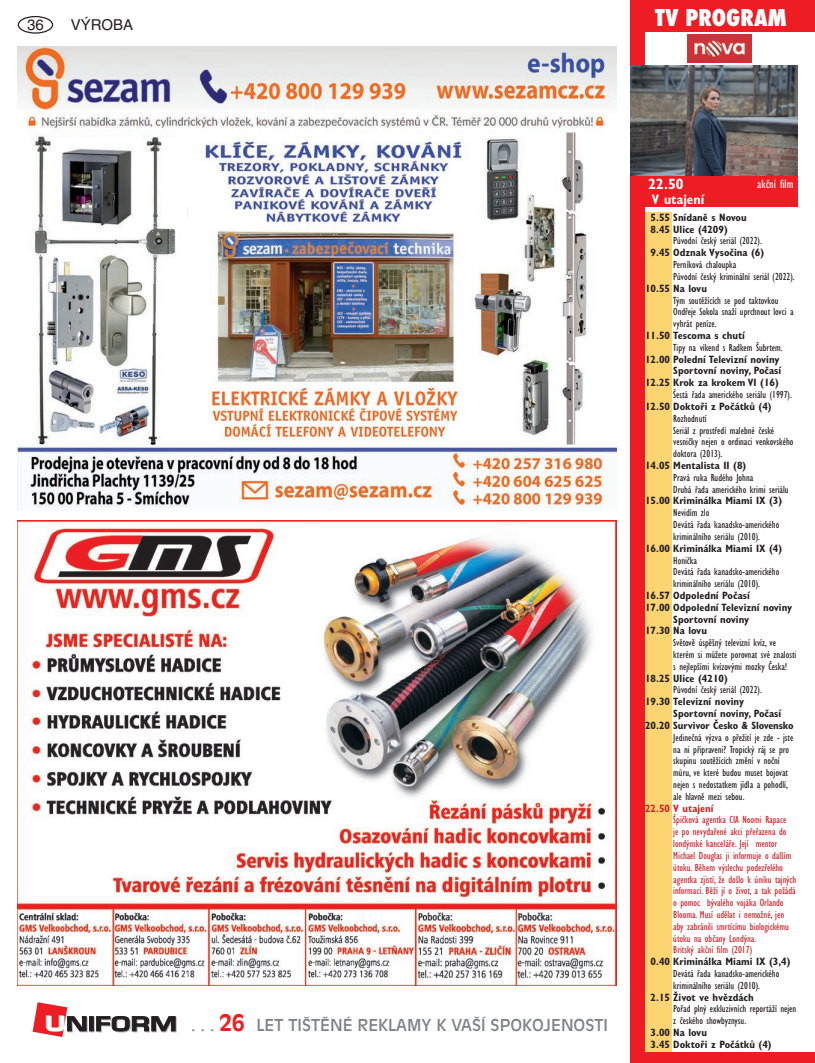
<style>
.page{position:relative;width:815px;height:1063px;background:#fff}
.page>*{position:absolute;margin:0;border:0;box-sizing:border-box;transform-origin:0 0}
.t1{font:800 condensed 22.5px "Futura";color:#fff}
.t2{font:16.25px "Antique Olive CE";color:#808285}
.t3{font:15px "Helvetica CE";color:#231f20}
.t4{font:700 condensed 15px "Gill Sans CE";color:#fff}
.t5{font:700 condensed 13.75px "Gill Sans CE";color:#fff}
.t6{font:condensed 12.5px "Gill Sans CE";color:#fff}
.t7{font:condensed 10.62px/11.9px "Gill Sans CE";color:#231f20}
.t8{font:700 condensed 10.62px/11.9px "Gill Sans CE";color:#231f20}
.t9{font:condensed 10.62px/11.9px "Gill Sans CE";color:#d1232a}
.t10{font:700 condensed 10.62px "Gill Sans CE";color:#d1232a}
.s1{font-weight:700;font-size:22.5px;color:#ee1d23}
</style>
<div class="page">
<div style="left:18px;top:16px;width:35px;height:18px;border:1px solid #231f20;border-radius:50%"></div>
<svg style="left:90px;top:1017px;width:5px;height:15px"></svg>
<svg style="left:89px;top:1016px;width:5px;height:15px"></svg>
<svg style="left:96px;top:1016px;width:81px;height:16px"></svg>
<svg style="left:33px;top:1002px;width:55px;height:35px"></svg>
<div style="left:631px;top:0;width:184px;height:32px;background:#ee1d23"></div>
<div style="left:631px;top:175px;width:166px;height:32px;background:#ee1d23"></div>
<img style="left:687px;top:34px;width:64px;height:29px">
<div style="left:631px;top:0;width:14px;height:1063px;background:#ee1d23"></div>
<div style="left:631px;top:1052px;width:184px;height:11px;background:#ee1d23"></div>
<div style="left:645px;top:213px;width:26px;height:839px;background:#fdd472"></div>
<img style="left:631px;top:66px;width:166px;height:109px">
<img style="left:18px;top:46px;width:599px;height:462px">
<img style="left:18px;top:521px;width:599px;height:464px">
<h3 class="t3" style="left:27px;top:16px;width:18px">36</h3>
<h3 class="t3" style="left:71px;top:16px;width:64px">VÝROBA</h3>
<h1 class="t1" style="left:655px;top:2px;width:133px">TV PROGRAM</h1>
<h2 class="t2" style="left:191px;top:1016px;width:418px">. . . <span class="s1">26</span> LET TIŠTĚNÉ REKLAMY K VAŠÍ SPOKOJENOSTI</h2>
<h3 class="t4" style="left:648px;top:175px;width:37px">22.50</h3>
<p class="t5" style="left:652px;top:191px;width:54px">V utajení</p>
<p class="t6" style="left:757px;top:176px;width:38px">akční film</p>
<p class="t8" style="left:651px;top:211px;width:98px">5.55 Snídaně s Novou<br>8.45 Ulice (4209)</p>
<p class="t7" style="left:673px;top:235px;width:90px">Původní český seriál (2022).</p>
<p class="t8" style="left:651px;top:247px;width:115px">9.45 Odznak Vysočina (6)</p>
<p class="t7" style="left:673px;top:259px;width:123px">Perníková chaloupka<br>Původní český kriminální seriál (2022).</p>
<p class="t8" style="left:645px;top:282px;width:63px">10.55 Na lovu</p>
<p class="t7" style="left:673px;top:294px;width:122px">Tým soutěžících se pod taktovkou<br>Ondřeje Sokola snaží uprchnout lovci a vyhrát peníze.</p>
<p class="t8" style="left:645px;top:330px;width:101px">11.50 Tescoma s chutí</p>
<p class="t7" style="left:673px;top:341px;width:111px">Tipy na víkend s Radkem Šubrtem.</p>
<p class="t8" style="left:645px;top:353px;width:138px;text-align:right">12.00 Polední Televizní noviny<br>Sportovní noviny, Počasí<br>12.25 Krok za krokem VI (16)</p>
<p class="t7" style="left:673px;top:389px;width:120px">Šestá řada amerického seriálu (1997).</p>
<p class="t8" style="left:645px;top:400px;width:128px">12.50 Doktoři z Počátků (4)</p>
<p class="t7" style="left:673px;top:412px;width:122px">Rozhodnutí<br>Seriál z prostředí malebné české vesničky nejen o ordinaci venkovského doktora (2013).</p>
<p class="t8" style="left:645px;top:459px;width:103px">14.05 Mentalista II (8)</p>
<p class="t7" style="left:673px;top:471px;width:117px">Pravá ruka Rudého Johna<br>Druhá řada amerického krimi seriálu</p>
<p class="t8" style="left:645px;top:495px;width:139px">15.00 Kriminálka Miami IX (3)</p>
<p class="t7" style="left:673px;top:507px;width:108px">Nevidím zlo<br>Devátá řada kanadsko-amerického kriminálního seriálu (2010).</p>
<p class="t8" style="left:645px;top:542px;width:139px">16.00 Kriminálka Miami IX (4)</p>
<p class="t7" style="left:673px;top:554px;width:108px">Honička<br>Devátá řada kanadsko-amerického kriminálního seriálu (2010).</p>
<p class="t8" style="left:645px;top:589px;width:106px">16.57 Odpolední Počasí</p>
<p class="t8" style="left:645px;top:601px;width:149px">17.00 Odpolední Televizní noviny</p>
<p class="t8" style="left:673px;top:613px;width:78px">Sportovní noviny</p>
<p class="t8" style="left:645px;top:625px;width:63px">17.30 Na lovu</p>
<p class="t7" style="left:673px;top:637px;width:125px">Světově úspěšný televizní kvíz, ve kterém si můžete porovnat své znalosti s nejlepšími kvízovými mozky Česka!</p>
<p class="t8" style="left:645px;top:672px;width:84px">18.25 Ulice (4210)</p>
<p class="t7" style="left:673px;top:684px;width:90px">Původní český seriál (2022).</p>
<p class="t8" style="left:645px;top:696px;width:100px">19.30 Televizní noviny</p>
<p class="t8" style="left:673px;top:708px;width:109px">Sportovní noviny, Počasí</p>
<p class="t8" style="left:645px;top:719px;width:150px">20.20 Survivor Česko &amp; Slovensko</p>
<p class="t7" style="left:673px;top:731px;width:122px">Jedinečná výzva o přežití je zde - jste na ni připraveni? Tropický ráj se pro skupinu soutěžících změní v noční můru, ve které budou muset bojovat nejen s nedostatkem jídla a pohodlí, ale hlavně mezi sebou.</p>
<p class="t10" style="left:645px;top:802px;width:70px">22.50 V utajení</p>
<p class="t9" style="left:673px;top:814px;width:125px">Špičková agentka CIA Noomi Rapace<br>je po nevydařené akci přeřazena do londýnské kanceláře. Její mentor Michael Douglas ji informuje o dalším útoku. Během výslechu podezřelého agentka zjistí, že došlo k úniku tajných informací. Běží jí o život, a tak požádá o pomoc bývalého vojáka Orlando Blooma. Musí udělat i nemožné, jen aby zabránili smrtícímu biologickému útoku na občany Londýna.<br>Britský akční film (2017)</p>
<p class="t8" style="left:651px;top:956px;width:141px">0.40 Kriminálka Miami IX (3,4)</p>
<p class="t7" style="left:673px;top:968px;width:108px">Devátá řada kanadsko-amerického kriminálního seriálu (2010).</p>
<p class="t8" style="left:651px;top:991px;width:105px">2.15 Život ve hvězdách</p>
<p class="t7" style="left:673px;top:1003px;width:125px">Pořad plný exkluzivních reportáží nejen z českého showbyznysu.</p>
<p class="t8" style="left:651px;top:1027px;width:123px">3.00 Na lovu<br>3.45 Doktoři z Počátků (4)</p>
</div>
